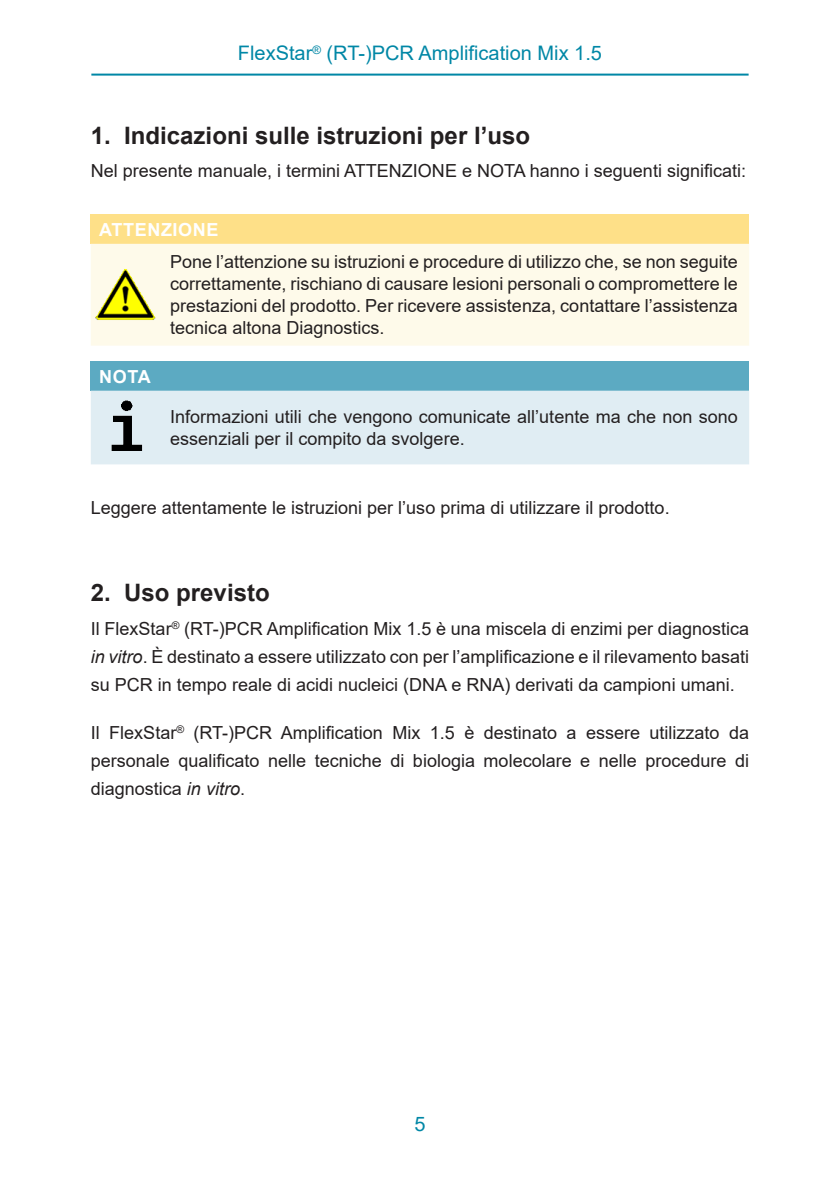
<style>
.page{position:relative;width:840px;height:1191px;background:#fff}
.page>*{position:absolute;margin:0;border:0;box-sizing:border-box;transform-origin:0 0}
.Level_1{font:700 24px "Arial";color:#231f20}
.Seitenkopf{font:20px "Arial";color:#0087a6}
.Mengentext{font:18px/28px "Arial";color:#231f20;text-align:justify}
.Note_hazard_conseque{font:18px/22px "Arial";color:#231f20;text-align:justify}
.Note_para{font:18px/22px "Arial";color:#231f20}
.Note_Titel{font:700 18px "Arial";letter-spacing:.035em;color:#fff}
.s1{font-style:italic}
</style>
<div class="page">
<hr style="left:91px;top:74px;width:657px;height:2px;background:#0087a6">
<div style="left:91px;top:215px;width:657px;height:29px;background:#fee088"></div>
<div style="left:91px;top:244px;width:657px;height:102px;background:#fefaea"></div>
<img style="left:94px;top:263px;width:62px;height:63px">
<div style="left:91px;top:361px;width:657px;height:30px;background:#5caac2"></div>
<div style="left:91px;top:391px;width:657px;height:73px;background:#e0edf3"></div>
<img style="left:94px;top:396px;width:62px;height:63px">
<p class="Seitenkopf" style="left:238px;top:40px;width:365px">FlexStar<sup>®</sup> (RT-)PCR Amplification Mix 1.5</p>
<p class="Level_1" style="left:91px;top:118px;width:440px">1. Indicazioni sulle istruzioni per l’uso</p>
<p class="Mengentext" style="left:91px;top:157px;width:656px">Nel presente manuale, i termini ATTENZIONE e NOTA hanno i seguenti significati:</p>
<p class="Note_Titel" style="left:99px;top:217px;width:121px">ATTENZIONE</p>
<p class="Note_hazard_conseque" style="left:170px;top:251px;width:568px">Pone l’attenzione su istruzioni e procedure di utilizzo che, se non seguite correttamente, rischiano di causare lesioni personali o compromettere le prestazioni del prodotto. Per ricevere assistenza, contattare l’assistenza tecnica altona Diagnostics.</p>
<p class="Note_Titel" style="left:99px;top:364px;width:53px">NOTA</p>
<p class="Note_para" style="left:170px;top:406px;width:568px">Informazioni utili che vengono comunicate all’utente ma che non sono essenziali per il compito da svolgere.</p>
<p class="Mengentext" style="left:91px;top:493px;width:580px">Leggere attentamente le istruzioni per l’uso prima di utilizzare il prodotto.</p>
<p class="Level_1" style="left:91px;top:576px;width:180px">2. Uso previsto</p>
<p class="Mengentext" style="left:91px;top:614px;width:659px">Il FlexStar<sup>®</sup> (RT-)PCR Amplification Mix 1.5 è una miscela di enzimi per diagnostica <span class="s1">in vitro</span>. È destinato a essere utilizzato con per l’amplificazione e il rilevamento basati su PCR in tempo reale di acidi nucleici (DNA e RNA) derivati da campioni umani.</p>
<p class="Mengentext" style="left:91px;top:718px;width:659px">Il FlexStar<sup>®</sup> (RT-)PCR Amplification Mix 1.5 è destinato a essere utilizzato da personale qualificato nelle tecniche di biologia molecolare e nelle procedure di diagnostica <span class="s1">in vitro</span>.</p>
<p class="Seitenkopf" style="left:414px;top:1110px;width:13px">5</p>
</div>
